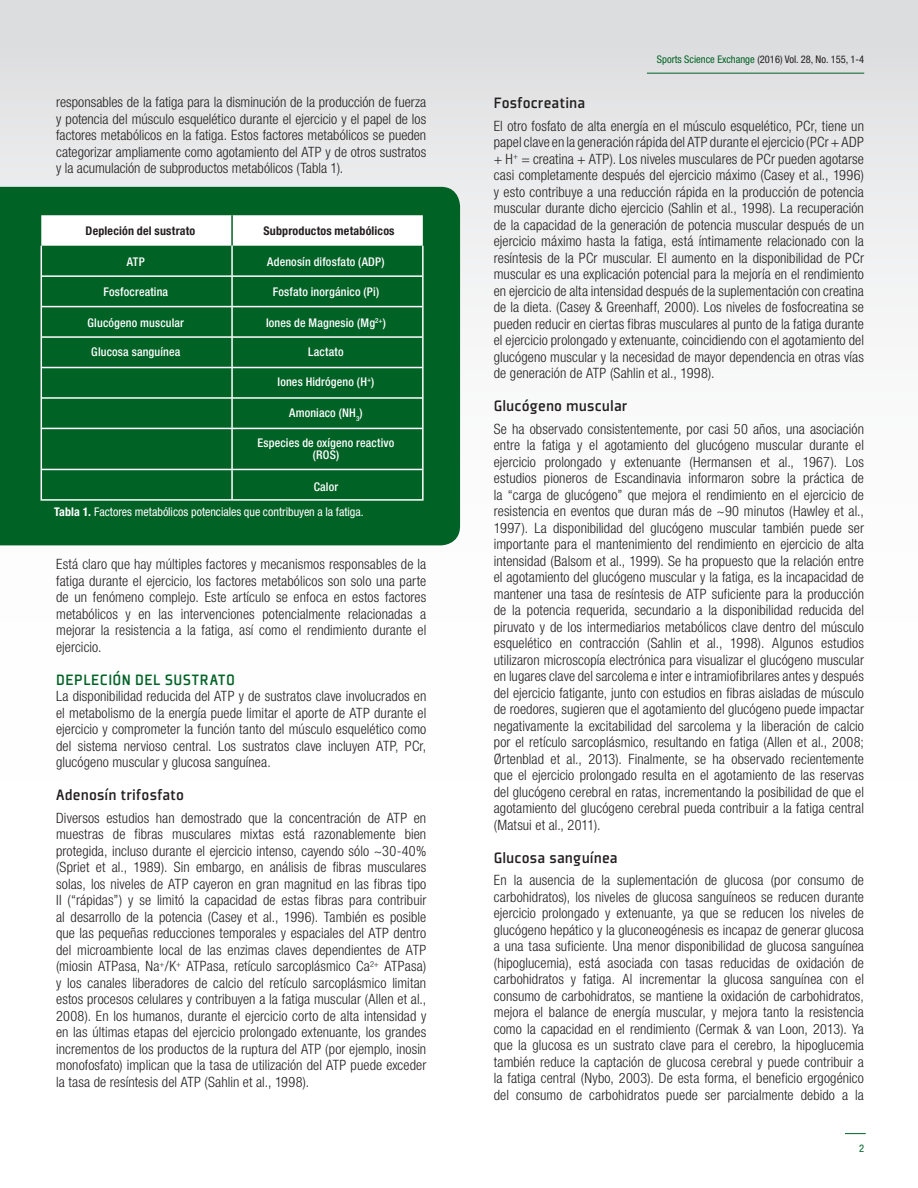
<style>
.page{position:relative;width:918px;height:1188px;background:#fff}
.page>*{position:absolute;margin:0;border:0;box-sizing:border-box;transform-origin:0 0}
.newbody_text_no_bull{font:500 16.5px "Plexes Pro";letter-spacing:.005em;color:#231f20}
.newbody_text_no_bull-2{font:500 16.5px "Plexes Pro";letter-spacing:.025em;color:#016226}
.newbody_text_no_bull-3{font:300 condensed 14.25px/16.5px "Helvetica Neue LT Std";letter-spacing:.005em;color:#231f20;text-align:justify}
.t1{font:500 condensed 12px/12px "Helvetica Neue LT Std";letter-spacing:.015em;color:#fff;text-align:center}
.t2{font:condensed 12px "Helvetica Neue LT Std";color:#fff}
.t3{font:700 condensed 12px "Helvetica Neue LT Std";letter-spacing:.015em;color:#231f20}
.t4{font:condensed 10.5px "Helvetica Neue LT Std";color:#231f20}
.t5{font:condensed 10.5px "Helvetica Neue LT Std";color:#016226}
.s1{font-weight:700}
.s2{color:#016226}
</style>
<div class="page">
<div style="left:0;top:0;width:918px;height:1188px;background:linear-gradient(to bottom,#e8e9ea,#fff)"></div>
<hr style="left:647px;top:73px;width:217px;height:1px;background:#016226">
<svg style="left:845px;top:1133px;width:21px;height:1px"></svg>
<div style="left:0;top:187px;width:460px;height:358px;background:#016226"></div>
<hr style="left:422px;top:246px;width:2px;height:29px;background:#fff">
<hr style="left:40px;top:275px;width:192px;height:2px;background:#fff">
<hr style="left:232px;top:275px;width:192px;height:2px;background:#fff">
<hr style="left:422px;top:277px;width:2px;height:29px;background:#fff">
<hr style="left:40px;top:306px;width:192px;height:1px;background:#fff">
<hr style="left:232px;top:306px;width:192px;height:1px;background:#fff">
<hr style="left:422px;top:307px;width:2px;height:29px;background:#fff">
<hr style="left:40px;top:336px;width:192px;height:2px;background:#fff">
<hr style="left:232px;top:336px;width:192px;height:2px;background:#fff">
<hr style="left:422px;top:338px;width:2px;height:29px;background:#fff">
<hr style="left:40px;top:367px;width:192px;height:1px;background:#fff">
<hr style="left:232px;top:367px;width:192px;height:1px;background:#fff">
<hr style="left:422px;top:368px;width:2px;height:29px;background:#fff">
<hr style="left:40px;top:397px;width:192px;height:2px;background:#fff">
<svg style="left:41px;top:215px;width:382px;height:213px;background:#2f7e4d"></svg>
<hr style="left:232px;top:397px;width:192px;height:2px;background:#fff">
<hr style="left:231px;top:399px;width:2px;height:29px;background:#fff">
<hr style="left:422px;top:399px;width:2px;height:29px;background:#fff">
<hr style="left:40px;top:428px;width:192px;height:1px;background:#fff">
<hr style="left:41px;top:429px;width:1px;height:40px;background:#fff">
<hr style="left:232px;top:428px;width:192px;height:1px;background:#fff">
<hr style="left:231px;top:429px;width:2px;height:40px;background:#fff">
<hr style="left:422px;top:429px;width:2px;height:40px;background:#fff">
<hr style="left:40px;top:469px;width:192px;height:1px;background:#fff">
<svg style="left:41px;top:470px;width:1px;height:29px"></svg>
<hr style="left:232px;top:469px;width:192px;height:1px;background:#fff">
<hr style="left:231px;top:470px;width:2px;height:29px;background:#fff">
<hr style="left:422px;top:470px;width:2px;height:29px;background:#fff">
<hr style="left:40px;top:499px;width:192px;height:2px;background:#fff">
<hr style="left:232px;top:499px;width:192px;height:2px;background:#fff">
<p class="newbody_text_no_bull-3" style="left:56px;top:94px;width:372px">responsables de la fatiga para la disminución de la producción de fuerza y potencia del músculo esquelético durante el ejercicio y el papel de los factores metabólicos en la fatiga. Estos factores metabólicos se pueden categorizar ampliamente como agotamiento del ATP y de otros sustratos y la acumulación de subproductos metabólicos (Tabla 1).</p>
<p class="t3" style="left:86px;top:223px;width:111px">Depleción del sustrato</p>
<p class="t1" style="left:127px;top:256px;width:19px">ATP</p>
<p class="t1" style="left:103px;top:286px;width:66px">Fosfocreatina</p>
<p class="t1" style="left:88px;top:316px;width:98px">Glucógeno muscular</p>
<p class="t1" style="left:91px;top:346px;width:91px">Glucosa sanguínea</p>
<p class="t3" style="left:263px;top:223px;width:133px">Subproductos metabólicos</p>
<p class="t1" style="left:267px;top:256px;width:119px">Adenosín difosfato (ADP)</p>
<p class="t1" style="left:273px;top:286px;width:108px">Fosfato inorgánico (Pi)</p>
<p class="t1" style="left:266px;top:316px;width:121px">Iones de Magnesio (Mg<sup>2+</sup>)</p>
<p class="t1" style="left:308px;top:346px;width:37px">Lactato</p>
<p class="t1" style="left:277px;top:376px;width:98px">Iones Hidrógeno (H<sup>+</sup>)</p>
<p class="t1" style="left:289px;top:407px;width:75px">Amoniaco (NH<sub>3</sub>)</p>
<p class="t1" style="left:258px;top:436px;width:138px">Especies de oxígeno reactivo (ROS)</p>
<p class="t1" style="left:314px;top:480px;width:26px">Calor</p>
<p class="t2" style="left:54px;top:505px;width:311px"><span class="s1">Tabla 1.</span> Factores metabólicos potenciales que contribuyen a la fatiga.</p>
<p class="newbody_text_no_bull-3" style="left:56px;top:556px;width:372px">Está claro que hay múltiples factores y mecanismos responsables de la fatiga durante el ejercicio, los factores metabólicos son solo una parte de un fenómeno complejo. Este artículo se enfoca en estos factores metabólicos y en las intervenciones potencialmente relacionadas a mejorar la resistencia a la fatiga, así como el rendimiento durante el ejercicio.</p>
<p class="newbody_text_no_bull-2" style="left:56px;top:670px;width:180px">DEPLECIÓN DEL SUSTRATO</p>
<p class="newbody_text_no_bull-3" style="left:56px;top:688px;width:372px">La disponibilidad reducida del ATP y de sustratos clave involucrados en el metabolismo de la energía puede limitar el aporte de ATP durante el ejercicio y comprometer la función tanto del músculo esquelético como del sistema nervioso central. Los sustratos clave incluyen ATP, PCr, glucógeno muscular y glucosa sanguínea.</p>
<p class="newbody_text_no_bull" style="left:56px;top:785px;width:130px">Adenosín trifosfato</p>
<p class="newbody_text_no_bull-3" style="left:56px;top:809px;width:372px">Diversos estudios han demostrado que la concentración de ATP en muestras de fibras musculares mixtas está razonablemente bien protegida, incluso durante el ejercicio intenso, cayendo sólo ~30-40% (Spriet et al., 1989). Sin embargo, en análisis de fibras musculares solas, los niveles de ATP cayeron en gran magnitud en las fibras tipo II (“rápidas”) y se limitó la capacidad de estas fibras para contribuir al desarrollo de la potencia (Casey et al., 1996). También es posible que las pequeñas reducciones temporales y espaciales del ATP dentro del microambiente local de las enzimas claves dependientes de ATP (miosin ATPasa, Na<sup>+</sup>/K<sup>+</sup> ATPasa, retículo sarcoplásmico Ca<sup>2+</sup> ATPasa) y los canales liberadores de calcio del retículo sarcoplásmico limitan estos procesos celulares y contribuyen a la fatiga muscular (Allen et al., 2008). En los humanos, durante el ejercicio corto de alta intensidad y en las últimas etapas del ejercicio prolongado extenuante, los grandes incrementos de los productos de la ruptura del ATP (por ejemplo, inosin monofosfato) implican que la tasa de utilización del ATP puede exceder la tasa de resíntesis del ATP (Sahlin et al., 1998).</p>
<p class="t4" style="left:657px;top:53px;width:209px"><span class="s2">Sports Science Exchange</span> (2016) Vol. 28, No. 155, 1-4</p>
<p class="newbody_text_no_bull" style="left:494px;top:93px;width:93px">Fosfocreatina</p>
<p class="newbody_text_no_bull-3" style="left:494px;top:117px;width:372px">El otro fosfato de alta energía en el músculo esquelético, PCr, tiene un papel clave en la generación rápida del ATP durante el ejercicio (PCr + ADP + H<sup>+</sup> = creatina + ATP). Los niveles musculares de PCr pueden agotarse casi completamente después del ejercicio máximo (Casey et al., 1996) y esto contribuye a una reducción rápida en la producción de potencia muscular durante dicho ejercicio (Sahlin et al., 1998). La recuperación de la capacidad de la generación de potencia muscular después de un ejercicio máximo hasta la fatiga, está íntimamente relacionado con la resíntesis de la PCr muscular. El aumento en la disponibilidad de PCr muscular es una explicación potencial para la mejoría en el rendimiento en ejercicio de alta intensidad después de la suplementación con creatina de la dieta. (Casey &amp; Greenhaff, 2000). Los niveles de fosfocreatina se pueden reducir en ciertas fibras musculares al punto de la fatiga durante el ejercicio prolongado y extenuante, coincidiendo con el agotamiento del glucógeno muscular y la necesidad de mayor dependencia en otras vías de generación de ATP (Sahlin et al., 1998).</p>
<p class="newbody_text_no_bull" style="left:494px;top:396px;width:135px">Glucógeno muscular</p>
<p class="newbody_text_no_bull-3" style="left:494px;top:420px;width:372px">Se ha observado consistentemente, por casi 50 años, una asociación entre la fatiga y el agotamiento del glucógeno muscular durante el ejercicio prolongado y extenuante (Hermansen et al., 1967). Los estudios pioneros de Escandinavia informaron sobre la práctica de la “carga de glucógeno” que mejora el rendimiento en el ejercicio de resistencia en eventos que duran más de ~90 minutos (Hawley et al., 1997). La disponibilidad del glucógeno muscular también puede ser importante para el mantenimiento del rendimiento en ejercicio de alta intensidad (Balsom et al., 1999). Se ha propuesto que la relación entre el agotamiento del glucógeno muscular y la fatiga, es la incapacidad de mantener una tasa de resíntesis de ATP suficiente para la producción de la potencia requerida, secundario a la disponibilidad reducida del piruvato y de los intermediarios metabólicos clave dentro del músculo esquelético en contracción (Sahlin et al., 1998). Algunos estudios utilizaron microscopía electrónica para visualizar el glucógeno muscular en lugares clave del sarcolema e inter e intramiofibrilares antes y después del ejercicio fatigante, junto con estudios en fibras aisladas de músculo de roedores, sugieren que el agotamiento del glucógeno puede impactar negativamente la excitabilidad del sarcolema y la liberación de calcio por el retículo sarcoplásmico, resultando en fatiga (Allen et al., 2008; Ørtenblad et al., 2013). Finalmente, se ha observado recientemente que el ejercicio prolongado resulta en el agotamiento de las reservas del glucógeno cerebral en ratas, incrementando la posibilidad de que el agotamiento del glucógeno cerebral pueda contribuir a la fatiga central (Matsui et al., 2011).</p>
<p class="newbody_text_no_bull" style="left:494px;top:847px;width:125px">Glucosa sanguínea</p>
<p class="newbody_text_no_bull-3" style="left:494px;top:872px;width:372px">En la ausencia de la suplementación de glucosa (por consumo de carbohidratos), los niveles de glucosa sanguíneos se reducen durante ejercicio prolongado y extenuante, ya que se reducen los niveles de glucógeno hepático y la gluconeogénesis es incapaz de generar glucosa a una tasa suficiente. Una menor disponibilidad de glucosa sanguínea (hipoglucemia), está asociada con tasas reducidas de oxidación de carbohidratos y fatiga. Al incrementar la glucosa sanguínea con el consumo de carbohidratos, se mantiene la oxidación de carbohidratos, mejora el balance de energía muscular, y mejora tanto la resistencia como la capacidad en el rendimiento (Cermak &amp; van Loon, 2013). Ya que la glucosa es un sustrato clave para el cerebro, la hipoglucemia también reduce la captación de glucosa cerebral y puede contribuir a la fatiga central (Nybo, 2003). De esta forma, el beneficio ergogénico del consumo de carbohidratos puede ser parcialmente debido a la</p>
<p class="t5" style="left:859px;top:1142px;width:7px">2</p>
</div>
